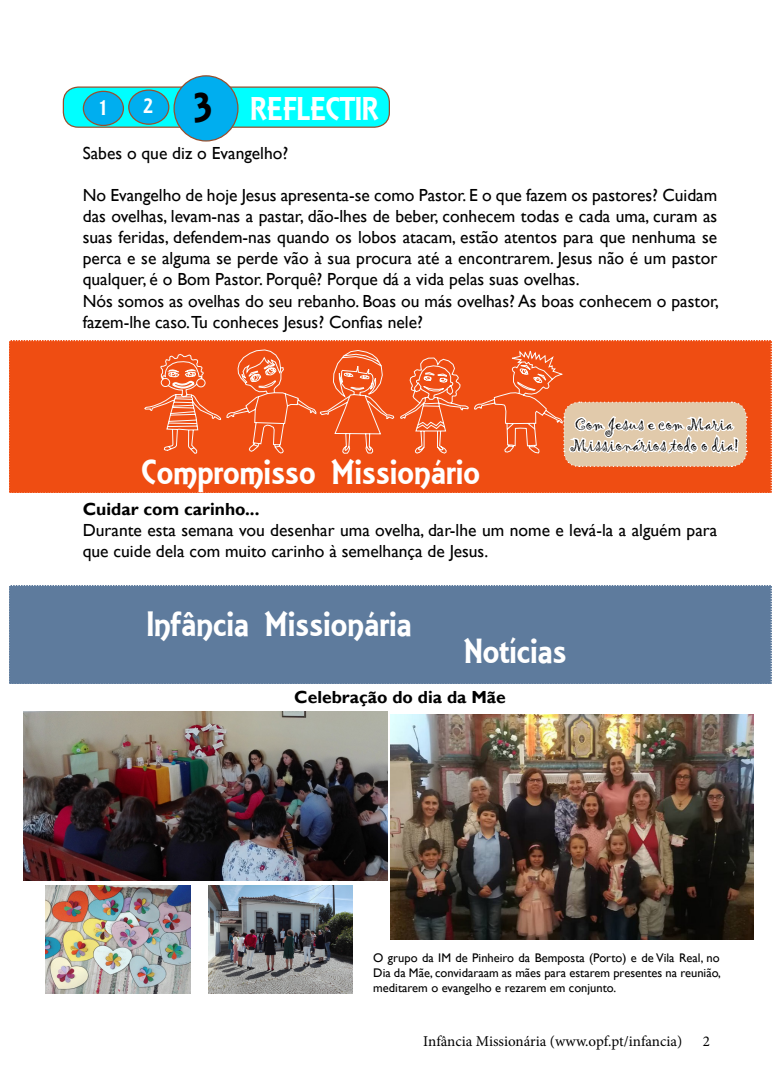
<style>
.page{position:relative;width:780px;height:1088px;background:#fff}
.page>*{position:absolute;margin:0;border:0;box-sizing:border-box;transform-origin:0 0}
.t1{font:45px "ARESSENCE";color:#000}
.t2{font:37.5px "ARESSENCE";color:#fff}
.t3{font:35px "ARESSENCE";color:#fff}
.t4{font:22.5px "ARESSENCE";color:#fff}
.t5{font:17.5px/21px "Gill Sans";color:#000}
.t6{font:700 17.5px "Gill Sans";color:#000}
.t7{font:17.5px/21px "Gigi";color:#000}
.t8{font:15px "Minion Pro";color:#000}
.t9{font:12.5px/15px "Gill Sans";color:#000;text-align:justify}
</style>
<div class="page">
<div style="left:63px;top:87px;width:326px;height:40px;background:#0ff;border-radius:15px"></div>
<div style="left:63px;top:86px;width:327px;height:42px;border:1px solid #984f2e;border-radius:15px"></div>
<div style="left:174px;top:76px;width:64px;height:65px;background:#00aeef;border-radius:50%"></div>
<div style="left:173px;top:75px;width:65px;height:67px;border:1px solid #984f2e;border-radius:50%"></div>
<div style="left:83px;top:91px;width:40px;height:34px;background:#00aeef;border-radius:50%"></div>
<div style="left:83px;top:91px;width:41px;height:35px;border:1px solid #984f2e;border-radius:50%"></div>
<div style="left:129px;top:90px;width:40px;height:34px;background:#00aeef;border-radius:50%"></div>
<div style="left:128px;top:89px;width:41px;height:36px;border:1px solid #984f2e;border-radius:50%"></div>
<svg style="left:9px;top:340px;width:763px;height:153px;background:#ee612c"></svg>
<div style="left:9px;top:585px;width:763px;height:99px;background:#5e7b9d"></div>
<img style="left:24px;top:712px;width:363px;height:168px">
<img style="left:390px;top:715px;width:364px;height:224px">
<img style="left:46px;top:885px;width:144px;height:108px">
<img style="left:208px;top:885px;width:144px;height:108px">
<p class="t4" style="left:100px;top:95px;width:8px">1</p>
<p class="t4" style="left:143px;top:93px;width:11px">2</p>
<p class="t1" style="left:193px;top:82px;width:20px">3</p>
<p class="t3" style="left:250px;top:89px;width:130px">REFLECTIR</p>
<p class="t5" style="left:83px;top:143px;width:207px">Sabes o que diz o Evangelho?</p>
<p class="t5" style="left:83px;top:185px;width:636px;text-align:justify">No Evangelho de hoje Jesus apresenta-se como Pastor. E o que fazem os pastores? Cuidam das ovelhas, levam-nas a pastar, dão-lhes de beber, conhecem todas e cada uma, curam as suas feridas, defendem-nas quando os lobos atacam, estão atentos para que nenhuma se perca e se alguma se perde vão à sua procura até a encontrarem. Jesus não é um pastor qualquer, é o Bom Pastor. Porquê? Porque dá a vida pelas suas ovelhas.</p>
<p class="t5" style="left:83px;top:290px;width:637px">Nós somos as ovelhas do seu rebanho. Boas ou más ovelhas? As boas conhecem o pastor, fazem-lhe caso.Tu conheces Jesus? Confias nele?</p>
<p class="t7" style="left:570px;top:414px;width:170px">Com Jesus e com Maria<br>Missionários todo o dia!</p>
<p class="t2" style="left:142px;top:451px;width:339px">Compromisso Missionário</p>
<p class="t6" style="left:83px;top:498px;width:178px">Cuidar com carinho...</p>
<p class="t5" style="left:83px;top:519px;width:636px">Durante esta semana vou desenhar uma ovelha, dar-lhe um nome e levá-la a alguém para que cuide dela com muito carinho à semelhança de Jesus.</p>
<p class="t2" style="left:147px;top:603px;width:266px">Infância Missionária</p>
<p class="t2" style="left:464px;top:630px;width:104px">Notícias</p>
<p class="t6" style="left:294px;top:687px;width:213px">Celebração do dia da Mãe</p>
<p class="t9" style="left:373px;top:950px;width:349px">O grupo da IM de Pinheiro da Bemposta (Porto) e de Vila Real, no Dia da Mãe, convidaraam as mães para estarem presentes na reunião, meditarem o evangelho e rezarem em conjunto.</p>
<p class="t8" style="left:423px;top:1031px;width:260px">Infância Missionária (www.opf.pt/infancia)</p>
<p class="t8" style="left:702px;top:1031px;width:9px">2</p>
</div>
